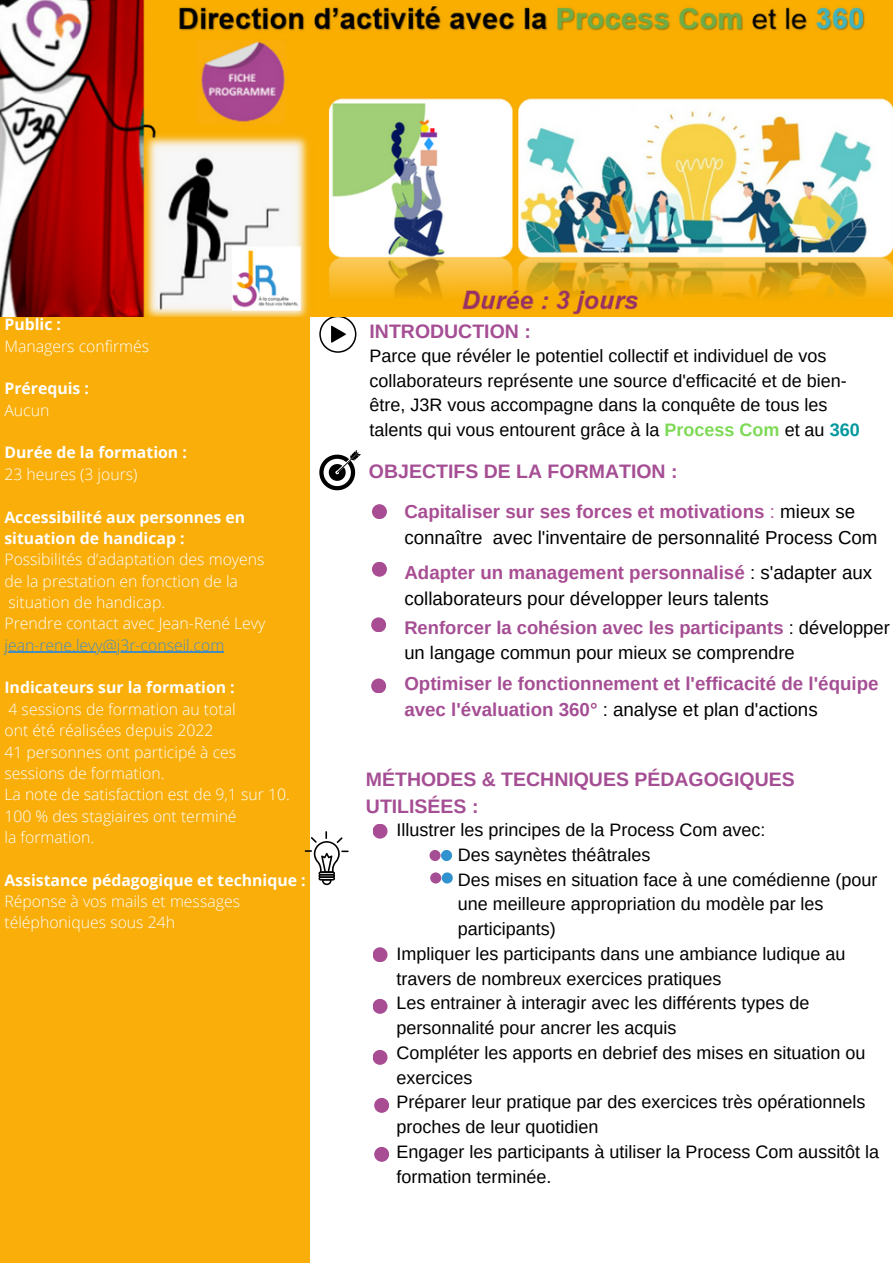
<style>
.page{position:relative;width:893px;height:1264px;background:#fff}
.page>*{position:absolute;margin:0;border:0;box-sizing:border-box;transform-origin:0 0}
.t1{font:700 19.5px/27px "Arimo";color:#a54e94}
.t2{font:18.75px/25.8px "Arimo";color:#000}
.t3{font:700 18.75px/25.8px "Arimo";color:#a54e94}
.t4{font:18.45px/25.3px "Arimo";color:#000}
.t5{font:18px/24.8px "Arimo";color:#000}
.t6{font:300 15.75px/21.3px "Open Sans";color:#fff}
.t7{font:700 15.75px "Open Sans";color:#fff}
.t8{font:300 15.75px "Open Sans";color:#478cbe}
.s1{font-weight:700;color:#7ed957}
.s2{font-weight:700;color:#03989e}
.s3{font-weight:700;color:#a84d93}
.s4{color:#a84d93}
.s5{font-weight:700;color:#a54e94}
.s6{font-weight:400;color:#000}
</style>
<div class="page">
<div style="left:0;top:311px;width:309px;height:951px;background:#f9ae0a"></div>
<svg style="left:319px;top:316px;width:37px;height:37px"></svg>
<div style="left:372px;top:823px;width:15px;height:15px;background:#a84d93;border-radius:50%"></div>
<svg style="left:305px;top:831px;width:43px;height:54px"></svg>
<div style="left:372px;top:947px;width:15px;height:15px;background:#a84d93;border-radius:50%"></div>
<div style="left:372px;top:998px;width:15px;height:15px;background:#a84d93;border-radius:50%"></div>
<div style="left:372px;top:1049px;width:15px;height:15px;background:#a84d93;border-radius:50%"></div>
<div style="left:374px;top:1097px;width:15px;height:15px;background:#a84d93;border-radius:50%"></div>
<div style="left:374px;top:1146px;width:15px;height:15px;background:#a84d93;border-radius:50%"></div>
<div style="left:429px;top:850px;width:11px;height:11px;background:#a54e94;border-radius:50%"></div>
<div style="left:441px;top:850px;width:11px;height:11px;background:#3192d0;border-radius:50%"></div>
<div style="left:430px;top:872px;width:11px;height:11px;background:#a54e94;border-radius:50%"></div>
<div style="left:441px;top:872px;width:12px;height:11px;background:#3192d0;border-radius:50%"></div>
<svg style="left:319px;top:450px;width:42px;height:40px"></svg>
<img style="left:0;top:0;width:892px;height:316px">
<hr style="left:4px;top:652px;width:220px;height:1px;background:#478cbe">
<div style="left:372px;top:504px;width:15px;height:15px;background:#a84d93;border-radius:50%"></div>
<div style="left:372px;top:561px;width:15px;height:15px;background:#a84d93;border-radius:50%"></div>
<div style="left:371px;top:617px;width:15px;height:15px;background:#a84d93;border-radius:50%"></div>
<div style="left:371px;top:678px;width:15px;height:15px;background:#a84d93;border-radius:50%"></div>
<p class="t7" style="left:4px;top:313px;width:58px">Public :</p>
<p class="t6" style="left:4px;top:335px;width:146px">Managers confirmés</p>
<p class="t7" style="left:4px;top:377px;width:86px">Prérequis :</p>
<p class="t6" style="left:4px;top:399px;width:46px">Aucun</p>
<p class="t7" style="left:4px;top:441px;width:184px">Durée de la formation :</p>
<p class="t6" style="left:4px;top:463px;width:135px">23 heures (3 jours)</p>
<p class="t7" style="left:4px;top:505px;width:242px">Accessibilité aux personnes en</p>
<p class="t7" style="left:4px;top:527px;width:182px">situation de handicap :</p>
<p class="t6" style="left:4px;top:548px;width:261px">Possibilités d’adaptation des moyens</p>
<p class="t6" style="left:4px;top:570px;width:235px">de la prestation en fonction de la</p>
<p class="t6" style="left:9px;top:591px;width:158px">situation de handicap.</p>
<p class="t6" style="left:4px;top:612px;width:262px">Prendre contact avec Jean-René Levy</p>
<p class="t8" style="left:4px;top:634px;width:221px">jean-rene.levy@j3r-conseil.com</p>
<p class="t7" style="left:4px;top:676px;width:232px">Indicateurs sur la formation :</p>
<p class="t6" style="left:9px;top:698px;width:229px">4 sessions de formation au total</p>
<p class="t6" style="left:4px;top:719px;width:210px">ont été réalisées depuis 2022</p>
<p class="t6" style="left:4px;top:740px;width:233px">41 personnes ont participé à ces</p>
<p class="t6" style="left:4px;top:762px;width:162px">sessions de formation.</p>
<p class="t6" style="left:4px;top:783px;width:287px">La note de satisfaction est de 9,1 sur 10.</p>
<p class="t6" style="left:4px;top:804px;width:234px">100 % des stagiaires ont terminé</p>
<p class="t6" style="left:4px;top:826px;width:91px">la formation.</p>
<p class="t7" style="left:4px;top:868px;width:303px">Assistance pédagogique et technique :</p>
<p class="t6" style="left:4px;top:890px;width:237px">Réponse à vos mails et messages téléphoniques sous 24h</p>
<p class="t1" style="left:369px;top:318px;width:163px">INTRODUCTION :</p>
<p class="t5" style="left:369px;top:343px;width:491px">Parce que révéler le potentiel collectif et individuel de vos collaborateurs représente une source d'efficacité et de bien&shy;être, J3R vous accompagne dans la conquête de tous les talents qui vous entourent grâce à la <span class="s1">Process Com</span> et au <span class="s2">360</span></p>
<p class="t1" style="left:369px;top:458px;width:310px">OBJECTIFS DE LA FORMATION :</p>
<p class="t2" style="left:404px;top:499px;width:474px"><span class="s3">Capitaliser sur ses forces et motivations</span> <span class="s4">:</span> mieux se connaître avec l'inventaire de personnalité Process Com</p>
<p class="t2" style="left:404px;top:559px;width:469px"><span class="s3">Adapter un management personnalisé</span> : s'adapter aux collaborateurs pour développer leurs talents</p>
<p class="t4" style="left:404px;top:614px;width:487px"><span class="s5">Renforcer la cohésion avec les participants</span> : développer un langage commun pour mieux se comprendre</p>
<p class="t3" style="left:404px;top:671px;width:475px">Optimiser le fonctionnement et l'efficacité de l'équipe avec l'évaluation 360° <span class="s6">: analyse et plan d'actions</span></p>
<p class="t1" style="left:366px;top:765px;width:430px">MÉTHODES &amp; TECHNIQUES PÉDAGOGIQUES<br>UTILISÉES :</p>
<p class="t5" style="left:396px;top:817px;width:370px">Illustrer les principes de la Process Com avec:</p>
<p class="t5" style="left:457px;top:842px;width:194px">Des saynètes théâtrales</p>
<p class="t5" style="left:457px;top:867px;width:421px">Des mises en situation face à une comédienne (pour une meilleure appropriation du modèle par les participants)</p>
<p class="t5" style="left:396px;top:941px;width:450px">Impliquer les participants dans une ambiance ludique au travers de nombreux exercices pratiques</p>
<p class="t5" style="left:396px;top:990px;width:414px">Les entrainer à interagir avec les différents types de personnalité pour ancrer les acquis</p>
<p class="t5" style="left:396px;top:1040px;width:470px">Compléter les apports en debrief des mises en situation ou exercices</p>
<p class="t5" style="left:396px;top:1089px;width:470px">Préparer leur pratique par des exercices très opérationnels proches de leur quotidien</p>
<p class="t5" style="left:396px;top:1139px;width:484px">Engager les participants à utiliser la Process Com aussitôt la formation terminée.</p>
</div>
